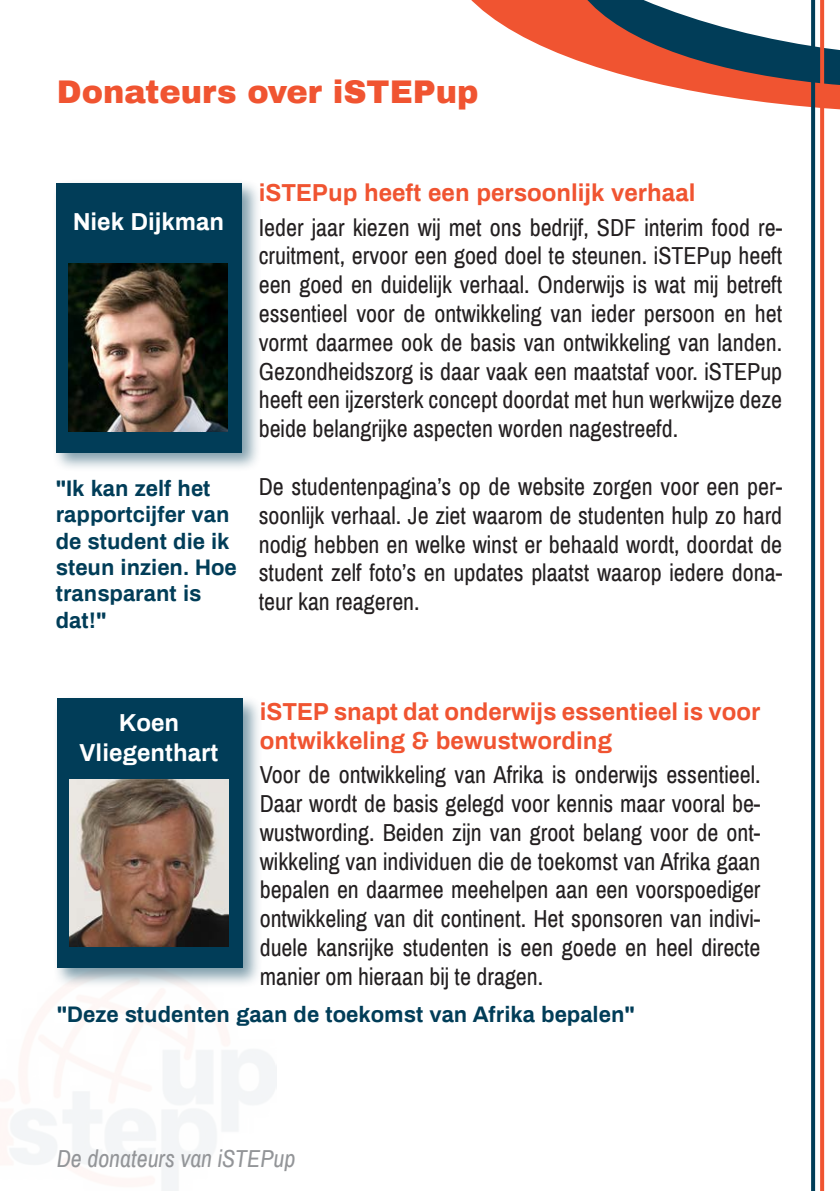
<style>
.page{position:relative;width:840px;height:1191px;background:#fff}
.page>*{position:absolute;margin:0;border:0;box-sizing:border-box;transform-origin:0 0}
.Titel_in_oranje{font:900 32px "Archivo";color:#f05431}
.Broodtekst{font:24px/28.8px "Archivo Narrow";color:#231f20;text-align:justify}
.koptekst_oranje{font:700 24px/28.8px "Archivo";color:#f05431}
.koptekst_wit{font:700 24px "Archivo";color:#fff}
.t1{font:italic 24px "Archivo Narrow";color:#939598}
.quote{font:700 22px/26.4px "Archivo";color:#013d58}
</style>
<div class="page">
<svg style="left:471px;top:0;width:368px;height:120px"></svg>
<svg style="left:810px;top:0;width:4px;height:1191px;fill:#013d58"></svg>
<svg style="left:819px;top:0;width:4px;height:1191px;fill:#f05431"></svg>
<div style="left:51px;top:178px;width:211px;height:294px;background:#013d58;opacity:.5"></div>
<div style="left:56px;top:183px;width:185px;height:269px;background:#013d58"></div>
<img style="left:69px;top:264px;width:158px;height:167px">
<div style="left:52px;top:694px;width:211px;height:294px;background:#013d58;opacity:.5"></div>
<div style="left:57px;top:699px;width:185px;height:269px;background:#013d58"></div>
<img style="left:70px;top:779px;width:158px;height:168px">
<p class="Titel_in_oranje" style="left:57px;top:73px;width:423px">Donateurs over iSTEPup</p>
<p class="koptekst_wit" style="left:73px;top:205px;width:152px">Niek Dijkman</p>
<p class="quote" style="left:56px;top:474px;width:182px">"Ik kan zelf het rapportcijfer van de student die ik steun inzien. Hoe transparant is dat!"</p>
<p class="koptekst_oranje" style="left:258px;top:178px;width:438px">iSTEPup heeft een persoonlijk verhaal</p>
<p class="Broodtekst" style="left:258px;top:213px;width:524px">Ieder jaar kiezen wij met ons bedrijf, SDF interim food re&shy;cruitment, ervoor een goed doel te steunen. iSTEPup heeft een goed en duidelijk verhaal. Onderwijs is wat mij betreft essentieel voor de ontwikkeling van ieder persoon en het vormt daarmee ook de basis van ontwikkeling van landen.<br>Gezondheidszorg is daar vaak een maatstaf voor. iSTEPup heeft een ijzersterk concept doordat met hun werkwijze deze beide belangrijke aspecten worden nagestreefd.</p>
<p class="Broodtekst" style="left:258px;top:472px;width:524px">De studentenpagina’s op de website zorgen voor een per&shy;soonlijk verhaal. Je ziet waarom de studenten hulp zo hard nodig hebben en welke winst er behaald wordt, doordat de student zelf foto’s en updates plaatst waarop iedere dona&shy;teur kan reageren.</p>
<p class="koptekst_oranje" style="left:259px;top:696px;width:502px">iSTEP snapt dat onderwijs essentieel is voor ontwikkeling &amp; bewustwording</p>
<p class="Broodtekst" style="left:259px;top:761px;width:502px">Voor de ontwikkeling van Afrika is onderwijs essentieel.<br>Daar wordt de basis gelegd voor kennis maar vooral be&shy;wustwording. Beiden zijn van groot belang voor de ont&shy;wikkeling van individuen die de toekomst van Afrika gaan bepalen en daarmee meehelpen aan een voorspoediger ontwikkeling van dit continent. Het sponsoren van indivi&shy;duele kansrijke studenten is een goede en heel directe manier om hieraan bij te dragen.</p>
<p class="quote" style="left:57px;top:1001px;width:579px">"Deze studenten gaan de toekomst van Afrika bepalen"</p>
<p class="koptekst_wit" style="left:119px;top:706px;width:62px">Koen</p>
<p class="koptekst_wit" style="left:80px;top:735px;width:140px">Vliegenthart</p>
<p class="t1" style="left:57px;top:1143px;width:240px">De donateurs van iSTEPup</p>
</div>
